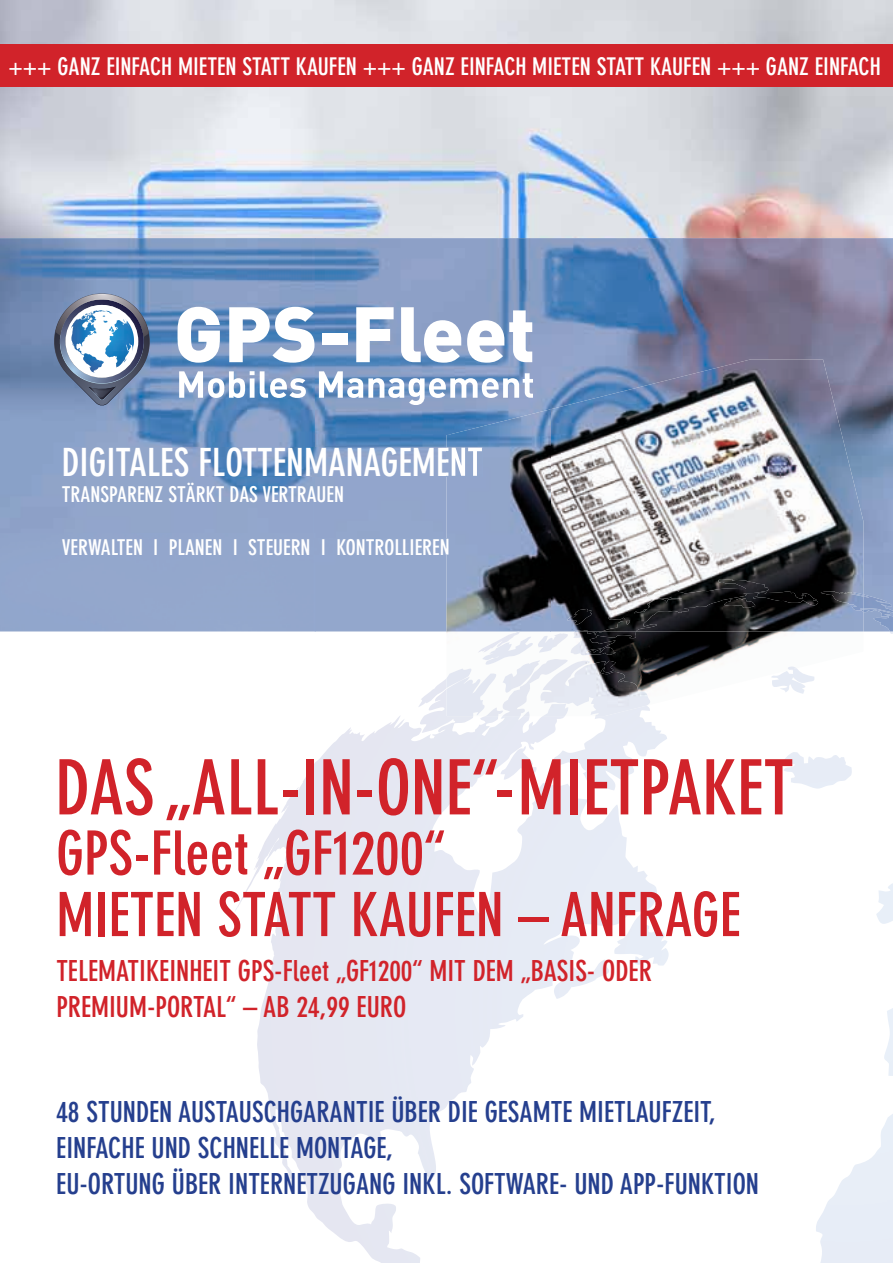
<style>
.page{position:relative;width:893px;height:1263px;background:#fff}
.page>*{position:absolute;margin:0;border:0;box-sizing:border-box;transform-origin:0 0}
.t1{font:700 condensed 75px "DIN Neuzeit Grotesk";color:#d1232a}
.t2{font:700 condensed 60px/61.5px "DIN Neuzeit Grotesk";color:#d1232a}
.t3{font:700 condensed 38.25px "DIN Neuzeit Grotesk";color:#fff}
.t4{font:700 condensed 28.5px/36px "DIN Neuzeit Grotesk";color:#253f8e}
.t5{font:700 condensed 28.5px/36px "DIN Neuzeit Grotesk";color:#d1232a}
.t6{font:700 condensed 24px "DIN Neuzeit Grotesk";color:#fff}
.t7{font:700 condensed 21.45px "DIN Neuzeit Grotesk";color:#fff}
</style>
<div class="page">
<img style="left:0;top:0;width:893px;height:631px">
<img style="left:0;top:238px;width:315px;height:393px">
<img style="left:315px;top:238px;width:368px;height:196px">
<img style="left:683px;top:238px;width:206px;height:148px">
<img style="left:829px;top:385px;width:60px;height:50px">
<img style="left:315px;top:434px;width:131px;height:197px">
<img style="left:842px;top:434px;width:47px;height:197px">
<img style="left:64px;top:447px;width:382px;height:29px">
<div style="left:101px;top:538px;width:345px;height:17px;background:#93a7cc"></div>
<svg style="left:889px;top:238px;width:4px;height:396px"></svg>
<img style="left:863px;top:594px;width:30px;height:37px">
<img style="left:418px;top:668px;width:396px;height:39px">
<svg style="left:179px;top:371px;width:127px;height:27px"></svg>
<svg style="left:319px;top:371px;width:214px;height:34px"></svg>
<svg style="left:177px;top:307px;width:43px;height:56px"></svg>
<svg style="left:229px;top:307px;width:85px;height:56px"></svg>
<div style="left:323px;top:333px;width:25px;height:12px;background:#fff"></div>
<svg style="left:356px;top:307px;width:38px;height:55px"></svg>
<svg style="left:401px;top:307px;width:60px;height:56px"></svg>
<svg style="left:467px;top:310px;width:65px;height:53px"></svg>
<svg style="left:50px;top:289px;width:104px;height:117px"></svg>
<div style="left:0;top:45px;width:893px;height:42px;background:#d1232a"></div>
<img style="left:446px;top:631px;width:190px;height:76px">
<img style="left:550px;top:359px;width:201px;height:272px">
<img style="left:446px;top:409px;width:105px;height:222px">
<img style="left:570px;top:631px;width:66px;height:24px">
<img style="left:602px;top:579px;width:144px;height:52px">
<img style="left:572px;top:591px;width:291px;height:26px">
<img style="left:478px;top:631px;width:42px;height:22px">
<img style="left:482px;top:633px;width:88px;height:83px">
<img style="left:446px;top:447px;width:37px;height:29px">
<svg style="left:446px;top:538px;width:2px;height:17px"></svg>
<p class="t6" style="left:9px;top:52px;width:874px">+++ GANZ EINFACH MIETEN STATT KAUFEN +++ GANZ EINFACH MIETEN STATT KAUFEN +++ GANZ EINFACH</p>
<h3 class="t3" style="left:62px;top:440px;width:422px">DIGITALES FLOTTENMANAGEMENT</h3>
<p class="t7" style="left:62px;top:481px;width:284px">TRANSPARENZ STÄRKT DAS VERTRAUEN</p>
<p class="t7" style="left:62px;top:534px;width:389px">VERWALTEN I PLANEN I STEUERN I KONTROLLIEREN</p>
<h1 class="t1" style="left:55px;top:744px;width:740px">DAS „ALL-IN-ONE“-MIETPAKET</h1>
<h2 class="t2" style="left:56px;top:822px;width:686px">GPS-FLEET „GF1200“<br>MIETEN STATT KAUFEN – ANFRAGE</h2>
<p class="t5" style="left:56px;top:952px;width:597px">TELEMATIKEINHEIT GPS-FLEET „GF1200“ MIT DEM „BASIS- ODER<br>PREMIUM-PORTAL“ – AB 24,99 EURO</p>
<p class="t4" style="left:56px;top:1094px;width:704px">48 STUNDEN AUSTAUSCHGARANTIE ÜBER DIE GESAMTE MIETLAUFZEIT,<br>EINFACHE UND SCHNELLE MONTAGE,<br>EU-ORTUNG ÜBER INTERNETZUGANG INKL. SOFTWARE- UND APP-FUNKTION</p>
</div>
